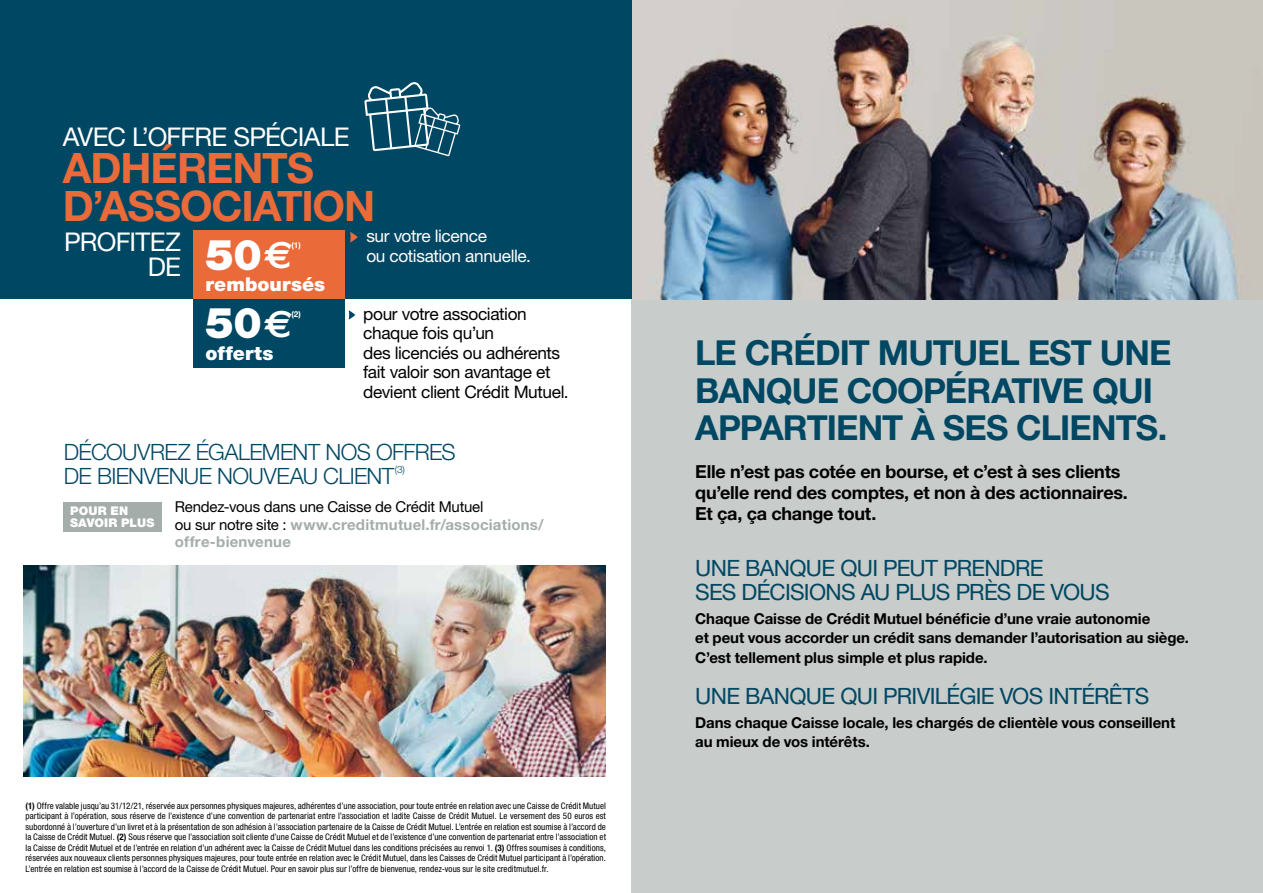
<style>
.page{position:relative;width:1263px;height:893px;background:#fff}
.page>*{position:absolute;margin:0;border:0;box-sizing:border-box;transform-origin:0 0}
.t1{font:900 42.6px "Helvetica Neue LT Pro";color:#fff}
.t2{font:700 42px/37.5px "Helvetica Neue LT Pro";letter-spacing:-.025em;color:#eb6a39}
.t3{font:700 34.5px/37.5px "Helvetica Neue LT Pro";letter-spacing:-.025em;color:#004763}
.t4{font:25.8px/25.5px "Helvetica Neue LT Pro";letter-spacing:-.025em;color:#fff;text-align:right}
.t5{font:22.5px/24px "Helvetica Neue LT Pro";letter-spacing:-.03em;color:#004763}
.t6{font:300 22.5px/24px "Helvetica Neue LT Pro";letter-spacing:-.025em;color:#004763}
.t7{font:900 19.2px "Helvetica Neue LT Pro";letter-spacing:.005em;color:#fff}
.t8{font:700 18px/21px "Helvetica Neue LT Pro";letter-spacing:-.015em;color:#000}
.t9{font:17.25px/19.5px "Helvetica Neue LT Pro";letter-spacing:-.02em;color:#000}
.t10{font:17.25px/19.5px "Helvetica Neue LT Pro";letter-spacing:-.02em;color:#fff}
.t11{font:700 15px/19.5px "Helvetica Neue LT Pro";letter-spacing:-.005em;color:#000}
.t12{font:15px/17.2px "Helvetica Neue LT Pro";letter-spacing:-.015em;color:#000}
.t13{font:900 12px/12px "Helvetica Neue LT Pro";letter-spacing:.01em;color:#fff}
.t14{font:300 10.2px "Helvetica Neue LT Pro";color:#004763}
.t15{font:condensed 9px/10.5px "Helvetica Neue LT Pro";letter-spacing:.005em;color:#000;text-align:justify}
.t16{font:700 8.1px "Helvetica Neue LT Pro";color:#fff}
.s1{font-family:"Euro Sans";font-weight:700;font-size:38.4px}
.s2{font-weight:700;color:#a4adaa}
.s3{font-weight:700}
</style>
<div class="page">
<div style="left:631px;top:0;width:632px;height:893px;background:#c8ccca"></div>
<img style="left:24px;top:565px;width:582px;height:211px">
<div style="left:64px;top:502px;width:98px;height:29px;background:#a4adaa"></div>
<svg style="left:349px;top:310px;width:6px;height:10px"></svg>
<img style="left:631px;top:0;width:632px;height:300px">
<div style="left:0;top:0;width:631px;height:299px;background:#004763"></div>
<div style="left:193px;top:231px;width:151px;height:68px;background:#eb6a39"></div>
<div style="left:193px;top:300px;width:151px;height:68px;background:#004763"></div>
<svg style="left:364px;top:82px;width:96px;height:74px"></svg>
<svg style="left:350px;top:232px;width:8px;height:10px"></svg>
<h3 class="t4" style="left:63px;top:123px;width:288px">AVEC L’OFFRE SPÉCIALE</h3>
<h2 class="t2" style="left:63px;top:148px;width:314px">ADHÉRENTS<br>D’ASSOCIATION</h2>
<h3 class="t4" style="left:64px;top:228px;width:118px">PROFITEZ<br>DE</h3>
<h3 class="t10" style="left:366px;top:226px;width:166px">sur votre licence<br>ou cotisation annuelle.</h3>
<h1 class="t1" style="left:205px;top:229px;width:89px">50<span class="s1">E</span></h1>
<h3 class="t7" style="left:205px;top:272px;width:121px">remboursés</h3>
<h1 class="t1" style="left:205px;top:298px;width:89px">50<span class="s1">E</span></h1>
<h3 class="t7" style="left:205px;top:341px;width:70px">offerts</h3>
<p class="t16" style="left:291px;top:240px;width:11px">(1)</p>
<h3 class="t9" style="left:363px;top:303px;width:207px">pour votre association chaque fois qu’un<br>des licenciés ou adhérents fait valoir son avantage et devient client Crédit Mutuel.</h3>
<p class="t16" style="left:291px;top:309px;width:11px">(2)</p>
<h3 class="t6" style="left:64px;top:440px;width:393px">DÉCOUVREZ ÉGALEMENT NOS OFFRES<br>DE BIENVENUE NOUVEAU CLIENT</h3>
<p class="t14" style="left:395px;top:463px;width:12px">(3)</p>
<h3 class="t13" style="left:70px;top:505px;width:86px">POUR EN<br>SAVOIR PLUS</h3>
<h3 class="t12" style="left:175px;top:498px;width:370px">Rendez-vous dans une Caisse de Crédit Mutuel<br>ou sur notre site : <span class="s2">www.creditmutuel.fr/associations/ offre-bienvenue</span></h3>
<p class="t15" style="left:26px;top:800px;width:582px"><span class="s3">(1)</span> Offre valable jusqu’au 31/12/21, réservée aux personnes physiques majeures, adhérentes d’une association, pour toute entrée en relation avec une Caisse de Crédit Mutuel participant à l’opération, sous réserve de l’existence d’une convention de partenariat entre l’association et ladite Caisse de Crédit Mutuel. Le versement des 50 euros est subordonné à l’ouverture d’un livret et à la présentation de son adhésion à l’association partenaire de la Caisse de Crédit Mutuel. L’entrée en relation est soumise à l’accord de la Caisse de Crédit Mutuel. <span class="s3">(2)</span> Sous réserve que l’association soit cliente d’une Caisse de Crédit Mutuel et de l’existence d’une convention de partenariat entre l’association et la Caisse de Crédit Mutuel et de l’entrée en relation d’un adhérent avec la Caisse de Crédit Mutuel dans les conditions précisées au renvoi 1. <span class="s3">(3)</span> Offres soumises à conditions, réservées aux nouveaux clients personnes physiques majeures, pour toute entrée en relation avec le Crédit Mutuel, dans les Caisses de Crédit Mutuel participant à l’opération.<br>L’entrée en relation est soumise à l’accord de la Caisse de Crédit Mutuel. Pour en savoir plus sur l’offre de bienvenue, rendez-vous sur le site creditmutuel.fr.</p>
<h3 class="t3" style="left:695px;top:333px;width:478px">LE CRÉDIT MUTUEL EST UNE<br>BANQUE COOPÉRATIVE QUI<br>APPARTIENT À SES CLIENTS.</h3>
<h3 class="t8" style="left:695px;top:461px;width:434px">Elle n’est pas cotée en bourse, et c’est à ses clients qu’elle rend des comptes, et non à des actionnaires.<br>Et ça, ça change tout.</h3>
<h3 class="t5" style="left:695px;top:556px;width:416px">UNE BANQUE QUI PEUT PRENDRE<br>SES DÉCISIONS AU PLUS PRÈS DE VOUS</h3>
<h3 class="t11" style="left:695px;top:608px;width:495px">Chaque Caisse de Crédit Mutuel bénéficie d’une vraie autonomie<br>et peut vous accorder un crédit sans demander l’autorisation au siège.<br>C’est tellement plus simple et plus rapide.</h3>
<h3 class="t5" style="left:695px;top:683px;width:455px">UNE BANQUE QUI PRIVILÉGIE VOS INTÉRÊTS</h3>
<h3 class="t11" style="left:695px;top:712px;width:481px">Dans chaque Caisse locale, les chargés de clientèle vous conseillent au mieux de vos intérêts.</h3>
</div>
